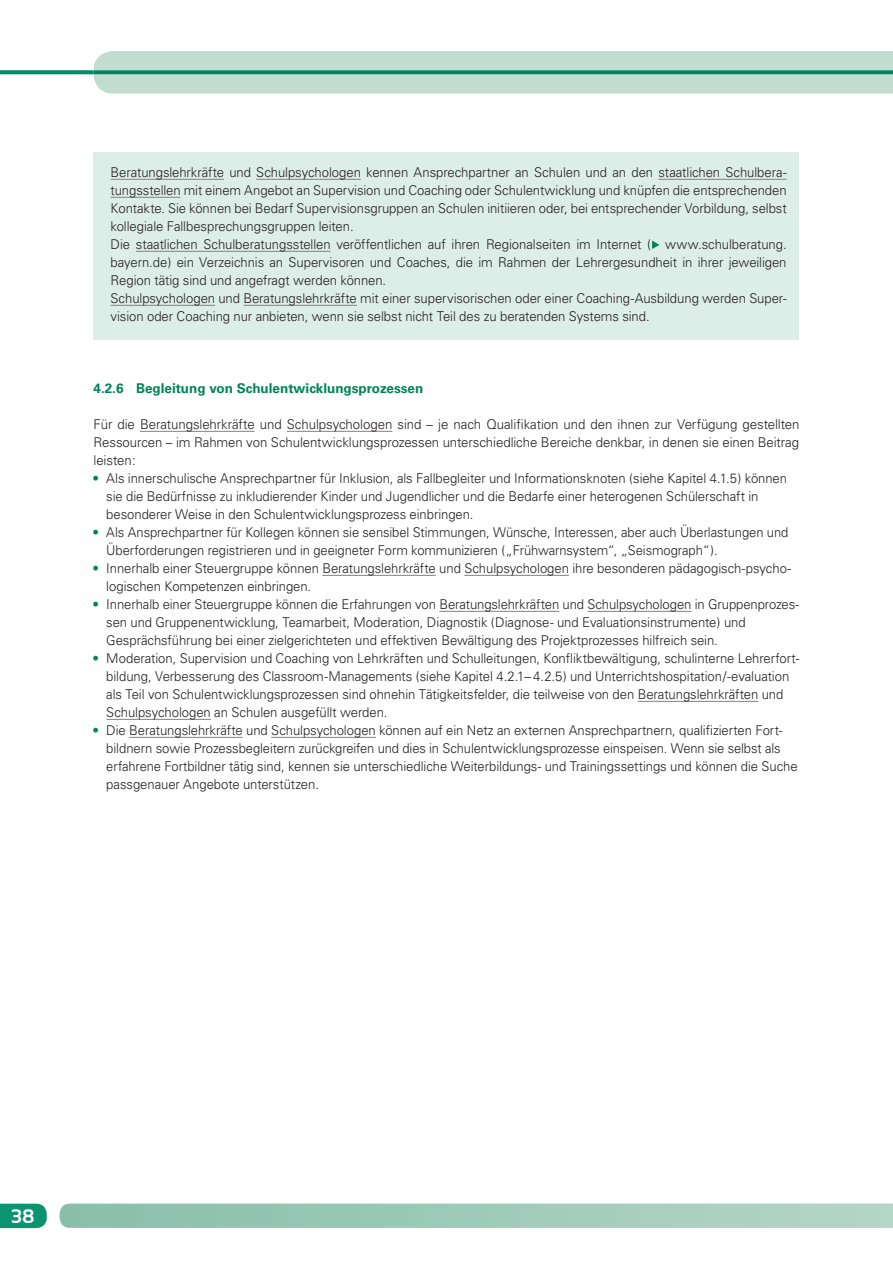
<style>
.page{position:relative;width:893px;height:1263px;background:#fff}
.page>*{position:absolute;margin:0;border:0;box-sizing:border-box;transform-origin:0 0}
.t1{font:700 19.5px "Sansation";color:#fff}
.t2{font:300 13.5px/18px "Univers";letter-spacing:-.01em;color:#231f20}
.t3{font:300 13.5px/18px "Univers";letter-spacing:-.01em;color:#231f20;scale:.96 1}
.t4{font:700 13.5px "Univers";color:#008356}
.s1{font-weight:700;color:#008356}
</style>
<div class="page">
<svg style="left:0;top:1204px;width:47px;height:24px"></svg>
<svg style="left:60px;top:1203px;width:833px;height:25px;background:#a1cbbb"></svg>
<svg style="left:0;top:51px;width:893px;height:43px;background:#b6d7cb"></svg>
<hr style="left:140px;top:431px;width:115px;height:1px;background:#808285">
<hr style="left:287px;top:431px;width:105px;height:1px;background:#808285">
<hr style="left:322px;top:575px;width:114px;height:1px;background:#808285">
<hr style="left:464px;top:575px;width:105px;height:1px;background:#808285">
<hr style="left:439px;top:611px;width:120px;height:1px;background:#808285">
<hr style="left:588px;top:611px;width:104px;height:1px;background:#808285">
<hr style="left:638px;top:701px;width:120px;height:1px;background:#808285">
<hr style="left:106px;top:719px;width:105px;height:1px;background:#808285">
<hr style="left:129px;top:737px;width:114px;height:1px;background:#808285">
<hr style="left:271px;top:737px;width:105px;height:1px;background:#808285">
<div style="left:94px;top:152px;width:705px;height:187px;background:#ddede7"></div>
<hr style="left:111px;top:179px;width:113px;height:1px;background:#808285">
<hr style="left:256px;top:179px;width:105px;height:1px;background:#808285">
<hr style="left:658px;top:179px;width:129px;height:1px;background:#808285">
<hr style="left:111px;top:197px;width:70px;height:1px;background:#808285">
<hr style="left:136px;top:251px;width:195px;height:1px;background:#808285">
<hr style="left:111px;top:305px;width:104px;height:1px;background:#808285">
<hr style="left:243px;top:305px;width:114px;height:1px;background:#808285">
<svg style="left:652px;top:241px;width:7px;height:8px"></svg>
<p class="t2" style="left:111px;top:164px;width:678px;text-align:justify">Beratungslehrkräfte und Schulpsychologen kennen Ansprechpartner an Schulen und an den staatlichen Schulbera&shy;tungsstellen mit einem Angebot an Supervision und Coaching oder Schulentwicklung und knüpfen die entsprechenden Kontakte. Sie können bei Bedarf Supervisionsgruppen an Schulen initiieren oder, bei entsprechender Vorbildung, selbst kollegiale Fallbesprechungsgruppen leiten.</p>
<p class="t2" style="left:111px;top:236px;width:678px;text-align:justify">Die staatlichen Schulberatungsstellen veröffentlichen auf ihren Regionalseiten im Internet ( www.schulberatung. bayern.de) ein Verzeichnis an Supervisoren und Coaches, die im Rahmen der Lehrergesundheit in ihrer jeweiligen Region tätig sind und angefragt werden können.</p>
<p class="t2" style="left:111px;top:290px;width:678px">Schulpsychologen und Beratungslehrkräfte mit einer supervisorischen oder einer Coaching-Ausbildung werden Super&shy;vision oder Coaching nur anbieten, wenn sie selbst nicht Teil des zu beratenden Systems sind.</p>
<h5 class="t4" style="left:94px;top:383px;width:331px">4.2.6 Begleitung von Schulentwicklungsprozessen</h5>
<p class="t2" style="left:94px;top:416px;width:707px;text-align:justify">Für die Beratungslehrkräfte und Schulpsychologen sind – je nach Qualifikation und den ihnen zur Verfügung gestellten Ressourcen – im Rahmen von Schulentwicklungsprozessen unterschiedliche Bereiche denkbar, in denen sie einen Beitrag leisten:</p>
<p class="t2" style="left:106px;top:470px;width:682px;text-indent:-13px"><span class="s1">•</span> Als innerschulische Ansprechpartner für Inklusion, als Fallbegleiter und Informationsknoten (siehe Kapitel 4.1.5) können sie die Bedürfnisse zu inkludierender Kinder und Jugendlicher und die Bedarfe einer heterogenen Schülerschaft in besonderer Weise in den Schulentwicklungsprozess einbringen.</p>
<p class="t3" style="left:106px;top:524px;width:712px;text-indent:-13px"><span class="s1">•</span> Als Ansprechpartner für Kollegen können sie sensibel Stimmungen, Wünsche, Interessen, aber auch Überlastungen und<br>Überforderungen registrieren und in geeigneter Form kommunizieren („Frühwarnsystem“, „Seismograph“).</p>
<p class="t2" style="left:106px;top:560px;width:686px;text-indent:-13px"><span class="s1">•</span> Innerhalb einer Steuergruppe können Beratungslehrkräfte und Schulpsychologen ihre besonderen pädagogisch-psycho&shy;logischen Kompetenzen einbringen.</p>
<p class="t2" style="left:106px;top:596px;width:694px;text-indent:-13px"><span class="s1">•</span> Innerhalb einer Steuergruppe können die Erfahrungen von Beratungslehrkräften und Schulpsychologen in Gruppenprozes&shy;sen und Gruppenentwicklung, Teamarbeit, Moderation, Diagnostik (Diagnose- und Evaluationsinstrumente) und<br>Gesprächsführung bei einer zielgerichteten und effektiven Bewältigung des Projektprozesses hilfreich sein.</p>
<p class="t2" style="left:106px;top:650px;width:694px;text-indent:-13px"><span class="s1">•</span> Moderation, Supervision und Coaching von Lehrkräften und Schulleitungen, Konfliktbewältigung, schulinterne Lehrerfort&shy;bildung, Verbesserung des Classroom-Managements (siehe Kapitel 4.2.1– 4.2.5) und Unterrichtshospitation/-evaluation als Teil von Schulentwicklungsprozessen sind ohnehin Tätigkeitsfelder, die teilweise von den Beratungslehrkräften und Schulpsychologen an Schulen ausgefüllt werden.</p>
<p class="t2" style="left:106px;top:722px;width:693px;text-indent:-13px"><span class="s1">•</span> Die Beratungslehrkräfte und Schulpsychologen können auf ein Netz an externen Ansprechpartnern, qualifizierten Fort&shy;bildnern sowie Prozess begleitern zurückgreifen und dies in Schulentwicklungsprozesse einspeisen. Wenn sie selbst als erfahrene Fortbildner tätig sind, kennen sie unterschiedliche Weiterbildungs- und Trainingssettings und können die Suche passgenauer Angebote unterstützen.</p>
<h1 class="t1" style="left:11px;top:1209px;width:24px">38</h1>
</div>
